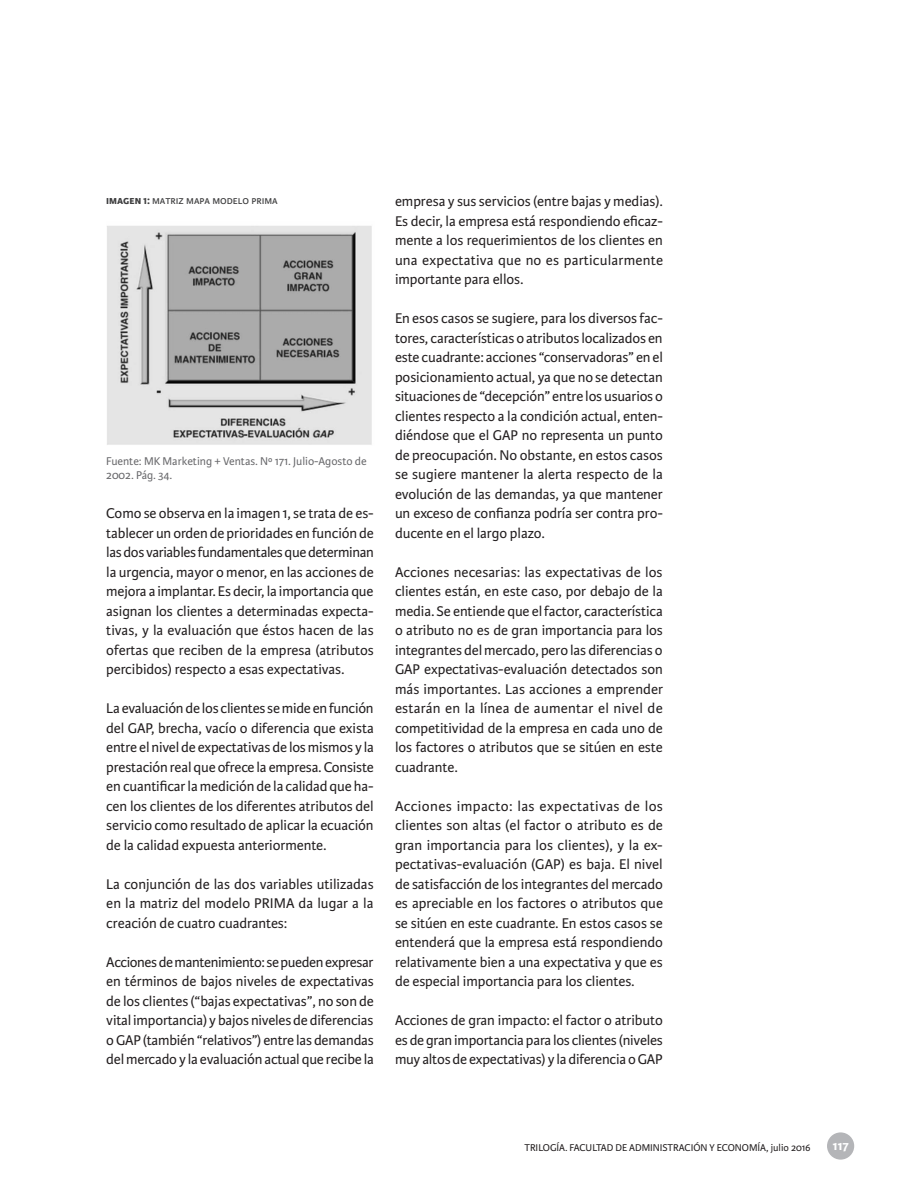
<style>
.page{position:relative;width:918px;height:1188px;background:#fff}
.page>*{position:absolute;margin:0;border:0;box-sizing:border-box;transform-origin:0 0}
.t1{font:15px/19.5px "Karmina Sans";letter-spacing:-.005em;color:#231f20;text-align:justify}
.t2{font:700 13.5px "Karmina Sans";color:#fff}
.t3{font:12px/13.5px "Karmina Sans";color:#69696c}
.t4{font:12px "Karmina Sans";color:#3e3e3f}
.t5{font:10.5px "Karmina Sans";color:#231f20}
.s1{font-weight:700}
</style>
<div class="page">
<div style="left:827px;top:1132px;width:27px;height:28px;background:#b4b5b8;border-radius:50%"></div>
<img style="left:107px;top:226px;width:265px;height:219px">
<p class="t4" style="left:106px;top:193px;width:173px"><span class="s1">imagen 1:</span> matriz mapa modelo prima</p>
<p class="t3" style="left:106px;top:455px;width:262px">Fuente: MK Marketing + Ventas. Nº 171. Julio-Agosto de<br>2002. Pág. 34.</p>
<p class="t1" style="left:106px;top:504px;width:269px">Como se observa en la imagen 1, se trata de es&shy;tablecer un orden de prioridades en función de las dos variables fundamentales que determinan la urgencia, mayor o menor, en las acciones de mejora a implantar. Es decir, la importancia que asignan los clientes a determinadas expecta&shy;tivas, y la evaluación que éstos hacen de las ofertas que reciben de la empresa (atributos percibidos) respecto a esas expectativas.</p>
<p class="t1" style="left:106px;top:699px;width:269px">La evaluación de los clientes se mide en función del GAP, brecha, vacío o diferencia que exista entre el nivel de expectativas de los mismos y la prestación real que ofrece la empresa. Consiste en cuantificar la medición de la calidad que ha&shy;cen los clientes de los diferentes atributos del servicio como resultado de aplicar la ecuación de la calidad expuesta anteriormente.</p>
<p class="t1" style="left:106px;top:874px;width:269px">La conjunción de las dos variables utilizadas en la matriz del modelo PRIMA da lugar a la creación de cuatro cuadrantes:</p>
<p class="t1" style="left:106px;top:952px;width:269px">Acciones de mantenimiento: se pueden expresar en términos de bajos niveles de expectativas de los clientes (“bajas expectativas”, no son de vital importancia) y bajos niveles de diferencias o GAP (también “relativos”) entre las demandas del mercado y la evaluación actual que recibe la</p>
<p class="t1" style="left:395px;top:192px;width:270px">empresa y sus servicios (entre bajas y medias).<br>Es decir, la empresa está respondiendo eficaz&shy;mente a los requerimientos de los clientes en una expectativa que no es particularmente importante para ellos.</p>
<p class="t1" style="left:395px;top:309px;width:270px">En esos casos se sugiere, para los diversos fac&shy;tores, características o atributos localizados en este cuadrante: acciones “conservadoras” en el posicionamiento actual, ya que no se detectan situaciones de “decepción” entre los usuarios o clientes respecto a la condición actual, enten&shy;diéndose que el GAP no representa un punto de preocupación. No obstante, en estos casos se sugiere mantener la alerta respecto de la evolución de las demandas, ya que mantener un exceso de confianza podría ser contra pro&shy;ducente en el largo plazo.</p>
<p class="t1" style="left:395px;top:562px;width:270px">Acciones necesarias: las expectativas de los clientes están, en este caso, por debajo de la media. Se entiende que el factor, característica o atributo no es de gran importancia para los integrantes del mercado, pero las diferencias o GAP expectativas-evaluación detectados son más importantes. Las acciones a emprender estarán en la línea de aumentar el nivel de competitividad de la empresa en cada uno de los factores o atributos que se sitúen en este cuadrante.</p>
<p class="t1" style="left:395px;top:796px;width:270px">Acciones impacto: las expectativas de los clientes son altas (el factor o atributo es de gran importancia para los clientes), y la ex&shy;pectativas-evaluación (GAP) es baja. El nivel de satisfacción de los integrantes del mercado es apreciable en los factores o atributos que se sitúen en este cuadrante. En estos casos se entenderá que la empresa está respondiendo relativamente bien a una expectativa y que es de especial importancia para los clientes.</p>
<p class="t1" style="left:395px;top:1011px;width:269px">Acciones de gran impacto: el factor o atributo es de gran importancia para los clientes (niveles muy altos de expectativas) y la diferencia o GAP</p>
<p class="t5" style="left:524px;top:1141px;width:288px">TRILOGÍA. FACULTAD DE ADMINISTRACIÓN Y ECONOMÍA, julio 2016</p>
<p class="t2" style="left:833px;top:1138px;width:18px">117</p>
</div>
